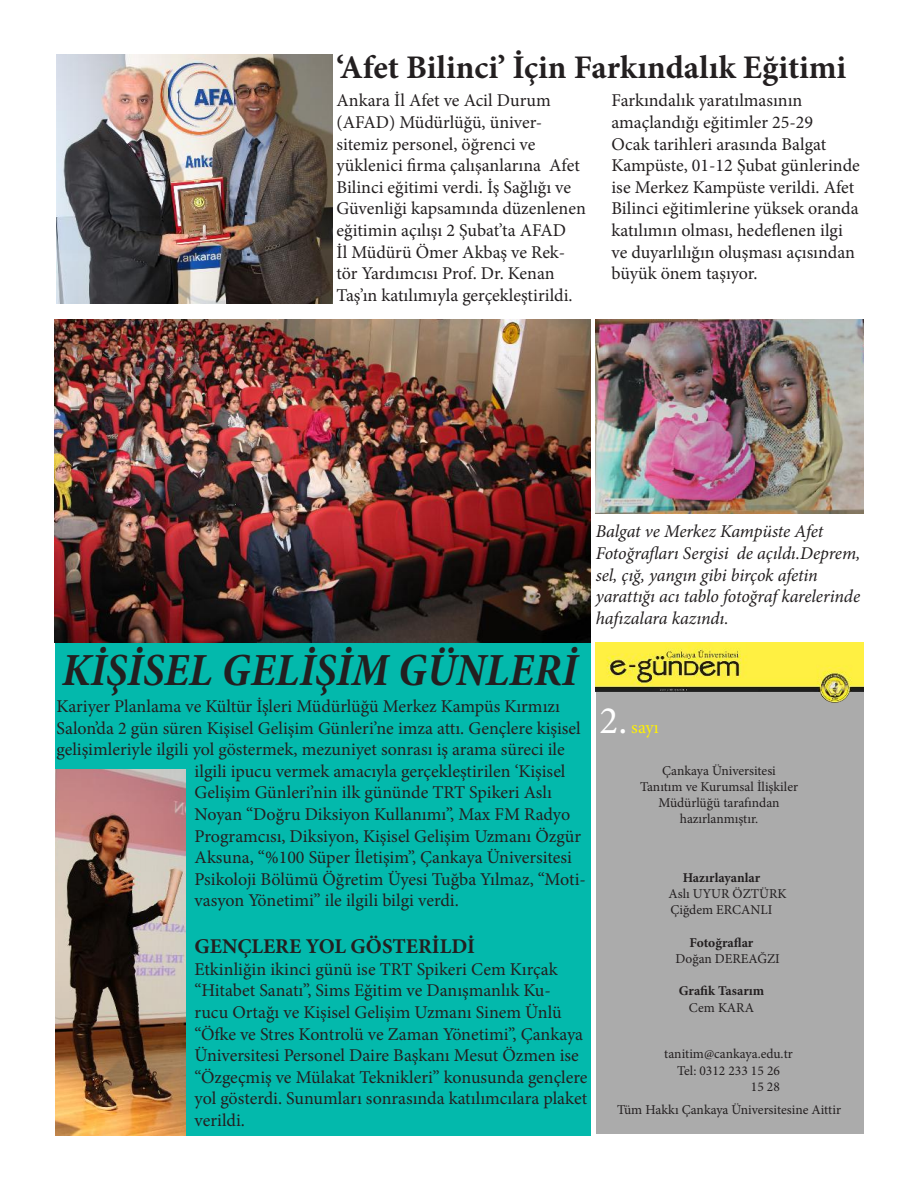
<style>
.page{position:relative;width:918px;height:1188px;background:#fff}
.page>*{position:absolute;margin:0;border:0;box-sizing:border-box;transform-origin:0 0}
.t1{font:italic 700 condensed 46.5px "Minion Pro";color:#231f20}
.t2{font:700 33px "Minion Pro";color:#231f20}
.t3{font:700 21px "Minion Pro";color:#231f20}
.t4{font:18px/21.6px "Minion Pro";color:#231f20}
.t5{font:italic 18px/21.6px "Minion Pro";letter-spacing:-.01em;color:#231f20}
.t6{font:18px "Minion Pro";color:#fff101}
.t7{font:13.5px/16.2px "Minion Pro";color:#231f20;text-align:center}
.t8{font:700 13.5px "Minion Pro";color:#231f20}
.s1{font-size:39px;color:#fff}
</style>
<div class="page">
<img style="left:57px;top:54px;width:275px;height:250px">
<img style="left:596px;top:320px;width:268px;height:193px">
<div style="left:55px;top:319px;width:536px;height:817px;background:#03b9ac"></div>
<img style="left:54px;top:320px;width:537px;height:322px">
<img style="left:55px;top:770px;width:130px;height:366px">
<div style="left:597px;top:642px;width:267px;height:492px;background:#ababab"></div>
<img style="left:596px;top:642px;width:268px;height:64px">
<p class="t2" style="left:337px;top:44px;width:511px">‘Afet Bilinci’ İçin Farkındalık Eğitimi</p>
<p class="t4" style="left:337px;top:90px;width:251px">Ankara İl Afet ve Acil Durum (AFAD) Müdürlüğü, üniver&shy;sitemiz personel, öğrenci ve yüklenici firma çalışanlarına Afet<br>Bilinci eğitimi verdi. İş Sağlığı ve<br>Güvenliği kapsamında düzenlenen eğitimin açılışı 2 Şubat’ta AFAD<br>İl Müdürü Ömer Akbaş ve Rek&shy;tör Yardımcısı Prof. Dr. Kenan<br>Taş’ın katılımıyla gerçekleştirildi.</p>
<p class="t4" style="left:612px;top:90px;width:250px">Farkındalık yaratılmasının amaçlandığı eğitimler 25-29<br>Ocak tarihleri arasında Balgat<br>Kampüste, 01-12 Şubat günlerinde ise Merkez Kampüste verildi. Afet<br>Bilinci eğitimlerine yüksek oranda katılımın olması, hedeflenen ilgi ve duyarlılığın oluşması açısından büyük önem taşıyor.</p>
<p class="t1" style="left:62px;top:638px;width:517px">KİŞİSEL GELİŞİM GÜNLERİ</p>
<p class="t5" style="left:596px;top:521px;width:266px">Balgat ve Merkez Kampüste Afet Fotoğrafları Sergisi de açıldı.Deprem, sel, çığ, yangın gibi birçok afetin yarattığı acı tablo fotoğraf karelerinde hafızalara kazındı.</p>
<p class="t4" style="left:57px;top:696px;width:505px">Kariyer Planlama ve Kültür İşleri Müdürlüğü Merkez Kampüs Kırmızı</p>
<p class="t4" style="left:57px;top:717px;width:526px">Salon’da 2 gün süren Kişisel Gelişim Günleri’ne imza attı. Gençlere kişisel</p>
<p class="t4" style="left:57px;top:739px;width:510px">gelişimleriyle ilgili yol göstermek, mezuniyet sonrası iş arama süreci ile</p>
<p class="t4" style="left:195px;top:760px;width:372px">ilgili ipucu vermek amacıyla gerçekleştirilen ‘Kişisel</p>
<p class="t4" style="left:195px;top:782px;width:359px">Gelişim Günleri’nin ilk gününde TRT Spikeri Aslı</p>
<p class="t4" style="left:195px;top:804px;width:377px">Noyan “Doğru Diksiyon Kullanımı”, Max FM Radyo</p>
<p class="t4" style="left:195px;top:825px;width:388px">Programcısı, Diksiyon, Kişisel Gelişim Uzmanı Özgür</p>
<p class="t4" style="left:195px;top:847px;width:379px">Aksuna, “%100 Süper İletişim”, Çankaya Üniversitesi</p>
<p class="t4" style="left:195px;top:868px;width:393px">Psikoloji Bölümü Öğretim Üyesi Tuğba Yılmaz, “Moti-</p>
<p class="t4" style="left:195px;top:890px;width:266px">vasyon Yönetimi” ile ilgili bilgi verdi.</p>
<p class="t3" style="left:195px;top:932px;width:282px">GENÇLERE YOL GÖSTERİLDİ</p>
<p class="t4" style="left:195px;top:958px;width:394px">Etkinliğin ikinci günü ise TRT Spikeri Cem Kırçak “Hitabet Sanatı”, Sims Eğitim ve Danışmanlık Ku&shy;rucu Ortağı ve Kişisel Gelişim Uzmanı Sinem Ünlü “Öfke ve Stres Kontrolü ve Zaman Yönetimi”, Çankaya Üniversitesi Personel Daire Başkanı Mesut Özmen ise “Özgeçmiş ve Mülakat Teknikleri” konusunda gençlere yol gösterdi. Sunumları sonrasında katılımcılara plaket verildi.</p>
<p class="t6" style="left:600px;top:715px;width:61px"><span class="s1">2.</span> sayı</p>
<p class="t7" style="left:640px;top:762px;width:160px">Çankaya Üniversitesi<br>Tanıtım ve Kurumsal İlişkiler<br>Müdürlüğü tarafından hazırlanmıştır.</p>
<p class="t8" style="left:683px;top:868px;width:79px">Hazırlayanlar</p>
<p class="t7" style="left:669px;top:886px;width:119px;text-align:left">Aslı UYUR ÖZTÜRK<br>Çiğdem ERCANLI</p>
<p class="t8" style="left:690px;top:933px;width:65px">Fotoğraflar</p>
<p class="t7" style="left:675px;top:951px;width:106px">Doğan DEREAĞZI</p>
<p class="t8" style="left:679px;top:981px;width:87px">Grafik Tasarım</p>
<p class="t7" style="left:689px;top:999px;width:67px">Cem KARA</p>
<p class="t7" style="left:664px;top:1046px;width:130px">tanitim@cankaya.edu.tr</p>
<p class="t7" style="left:677px;top:1062px;width:104px">Tel: 0312 233 15 26</p>
<p class="t7" style="left:751px;top:1078px;width:30px">15 28</p>
<p class="t7" style="left:617px;top:1102px;width:225px">Tüm Hakkı Çankaya Üniversitesine Aittir</p>
</div>
